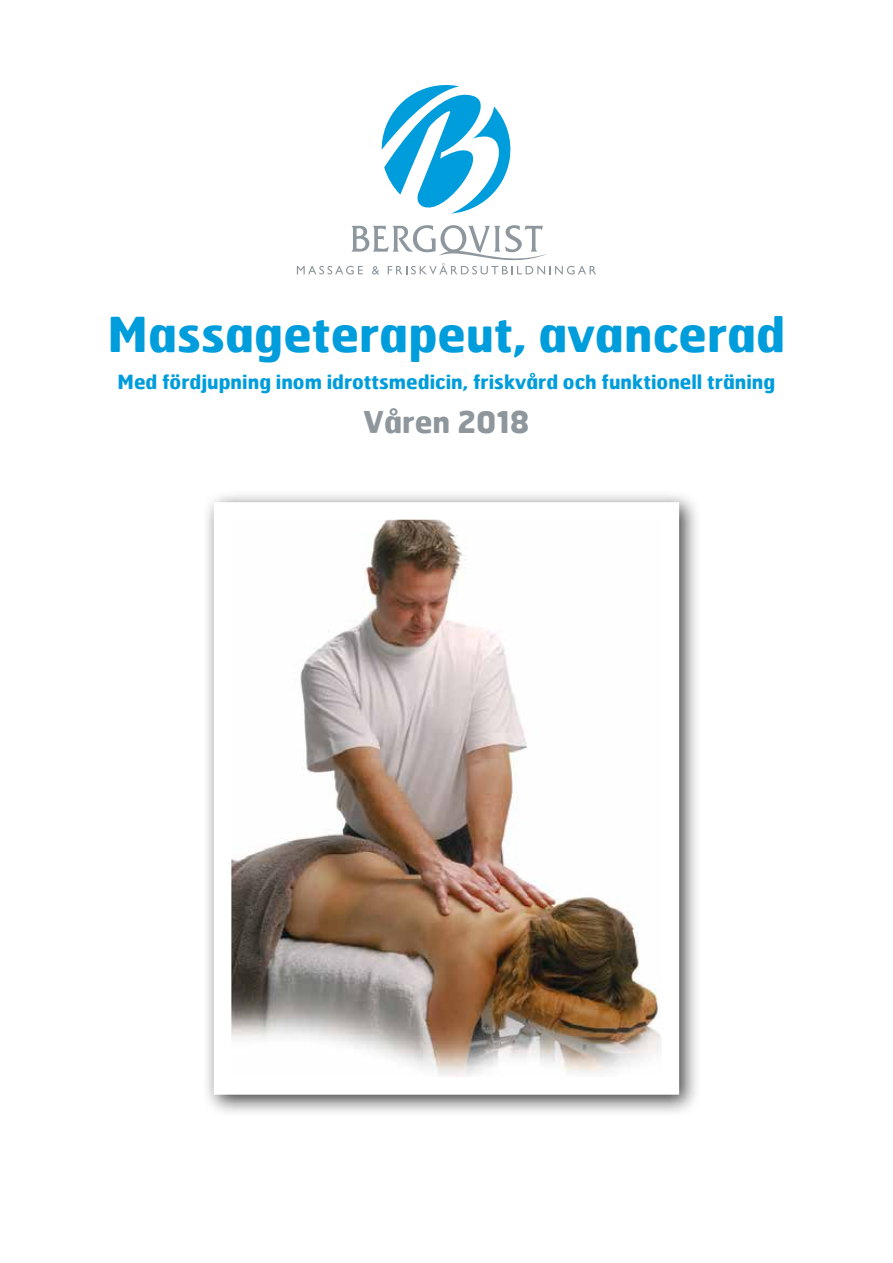
<style>
.page{position:relative;width:893px;height:1263px;background:#fff}
.page>*{position:absolute;margin:0;border:0;box-sizing:border-box;transform-origin:0 0}
.t1{font:700 48px "Hermes";color:#009ddc}
.t2{font:700 30px "Hermes";color:#8f979d}
.t3{font:700 19.5px "Hermes";color:#009ddc}
</style>
<div class="page">
<svg style="left:382px;top:85px;width:129px;height:129px"></svg>
<svg style="left:297px;top:225px;width:299px;height:49px"></svg>
<div style="left:202px;top:490px;width:500px;height:627px;background:#000;opacity:.75"></div>
<img style="left:233px;top:521px;width:427px;height:555px">
<h1 class="t1" style="left:108px;top:303px;width:679px">Massageterapeut, avancerad</h1>
<p class="t3" style="left:118px;top:369px;width:659px">Med fördjupning inom idrottsmedicin, friskvård och funktionell träning</p>
<h2 class="t2" style="left:363px;top:403px;width:168px">Våren 2018</h2>
</div>
